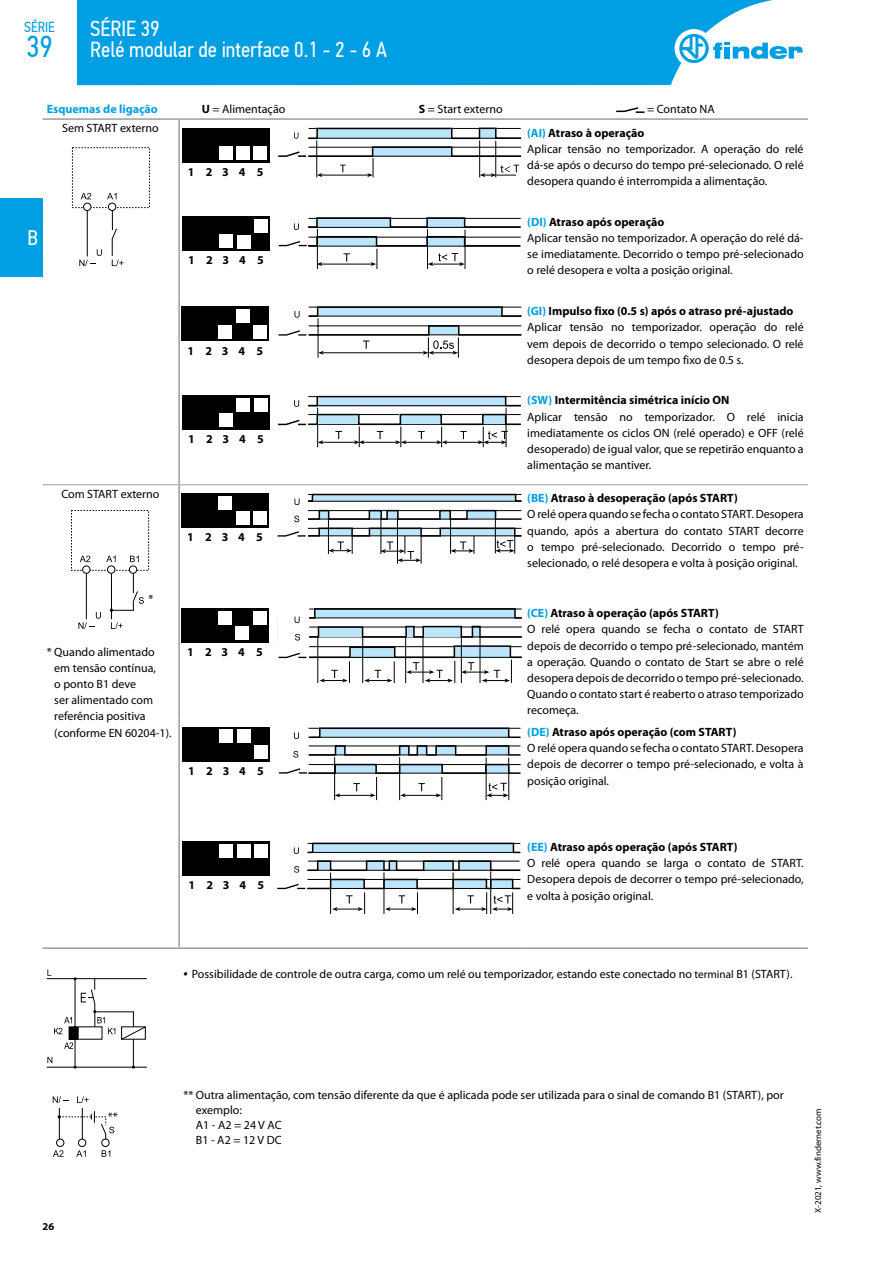
<style>
.page{position:relative;width:893px;height:1263px;background:#fff}
.page>*{position:absolute;margin:0;border:0;box-sizing:border-box;transform-origin:0 0}
.t1{font:30.3px "PF Din Text Cond Pro";color:#009fe3}
.t2{font:21.75px/21px "PF Din Text Cond Pro";color:#fff}
.t3{font:21px "PF Din Text Cond Pro";color:#fff}
.t4{font:14.55px "PF Din Text Cond Pro";color:#009fe3}
.t5{font:12px/16.2px "Myriad Pro";color:#000}
.t6{font:700 12px "Myriad Pro";letter-spacing:.885em;color:#000}
.t7{font:700 12px "Myriad Pro";color:#009fe3}
.t8{font:700 10.5px "Myriad Pro";color:#000}
.t9{font:9px "Myriad Pro";color:#000}
.s1{font-weight:700}
.s2{font-weight:700;color:#009fe3}
.s3{font-size:15.75px}
.s4{font-size:11.25px}
</style>
<div class="page">
<div style="left:77px;top:0;width:696px;height:85px;background:#009fe3"></div>
<div style="left:675px;top:29px;width:38px;height:39px;background:#fff;border-radius:50%"></div>
<svg style="left:679px;top:34px;width:124px;height:29px"></svg>
<div style="left:0;top:198px;width:43px;height:78px;background:#009fe3"></div>
<hr style="left:180px;top:484px;width:343px;height:1px;background:#9d9d9c">
<hr style="left:523px;top:484px;width:285px;height:1px;background:#9d9d9c">
<hr style="left:43px;top:484px;width:135px;height:1px;background:#9d9d9c">
<hr style="left:43px;top:118px;width:136px;height:2px;background:#9d9d9c">
<hr style="left:179px;top:118px;width:344px;height:2px;background:#9d9d9c">
<hr style="left:523px;top:118px;width:285px;height:2px;background:#9d9d9c">
<hr style="left:178px;top:120px;width:2px;height:88px;background:#9d9d9c">
<hr style="left:178px;top:208px;width:2px;height:90px;background:#9d9d9c">
<hr style="left:178px;top:298px;width:2px;height:89px;background:#9d9d9c">
<hr style="left:178px;top:387px;width:2px;height:98px;background:#9d9d9c">
<hr style="left:178px;top:485px;width:2px;height:115px;background:#9d9d9c">
<hr style="left:178px;top:600px;width:2px;height:118px;background:#9d9d9c">
<hr style="left:178px;top:718px;width:2px;height:115px;background:#9d9d9c">
<hr style="left:178px;top:833px;width:2px;height:114px;background:#9d9d9c">
<hr style="left:43px;top:947px;width:136px;height:2px;background:#9d9d9c">
<hr style="left:179px;top:947px;width:344px;height:2px;background:#9d9d9c">
<hr style="left:523px;top:947px;width:285px;height:2px;background:#9d9d9c">
<svg style="left:616px;top:107px;width:28px;height:6px"></svg>
<svg style="left:79px;top:193px;width:44px;height:73px"></svg>
<hr style="left:316px;top:140px;width:1px;height:37px;background:#000">
<svg style="left:294px;top:132px;width:4px;height:7px"></svg>
<svg style="left:308px;top:128px;width:213px;height:12px"></svg>
<hr style="left:495px;top:141px;width:1px;height:36px;background:#000">
<hr style="left:479px;top:140px;width:1px;height:37px;background:#000">
<svg style="left:278px;top:146px;width:243px;height:31px"></svg>
<div style="left:182px;top:128px;width:88px;height:34px;background:#000"></div>
<div style="left:219px;top:146px;width:14px;height:14px;background:#fff"></div>
<div style="left:236px;top:146px;width:14px;height:14px;background:#fff"></div>
<div style="left:254px;top:146px;width:13px;height:14px;background:#fff"></div>
<svg style="left:278px;top:217px;width:243px;height:52px"></svg>
<div style="left:182px;top:217px;width:88px;height:34px;background:#000"></div>
<div style="left:219px;top:235px;width:14px;height:13px;background:#fff"></div>
<div style="left:237px;top:235px;width:13px;height:13px;background:#fff"></div>
<div style="left:254px;top:219px;width:14px;height:14px;background:#fff"></div>
<svg style="left:278px;top:306px;width:243px;height:52px"></svg>
<div style="left:182px;top:307px;width:87px;height:34px;background:#000"></div>
<div style="left:219px;top:325px;width:13px;height:13px;background:#fff"></div>
<div style="left:236px;top:309px;width:14px;height:14px;background:#fff"></div>
<div style="left:253px;top:325px;width:14px;height:13px;background:#fff"></div>
<svg style="left:278px;top:396px;width:243px;height:51px"></svg>
<div style="left:182px;top:395px;width:88px;height:34px;background:#000"></div>
<div style="left:219px;top:413px;width:14px;height:14px;background:#fff"></div>
<div style="left:237px;top:398px;width:13px;height:14px;background:#fff"></div>
<div style="left:254px;top:398px;width:13px;height:13px;background:#fff"></div>
<svg style="left:106px;top:556px;width:10px;height:6px"></svg>
<svg style="left:80px;top:556px;width:10px;height:6px"></svg>
<svg style="left:130px;top:556px;width:9px;height:6px"></svg>
<svg style="left:78px;top:572px;width:66px;height:57px"></svg>
<div style="left:107px;top:565px;width:8px;height:9px;border:1px solid #000;border-radius:50%"></div>
<div style="left:82px;top:565px;width:8px;height:9px;border:1px solid #000;border-radius:50%"></div>
<div style="left:129px;top:565px;width:8px;height:9px;border:1px solid #000;border-radius:50%"></div>
<div style="left:181px;top:493px;width:88px;height:34px;background:#000"></div>
<div style="left:236px;top:511px;width:14px;height:14px;background:#fff"></div>
<div style="left:219px;top:496px;width:13px;height:13px;background:#fff"></div>
<div style="left:253px;top:511px;width:14px;height:14px;background:#fff"></div>
<svg style="left:277px;top:494px;width:244px;height:70px"></svg>
<hr style="left:308px;top:536px;width:213px;height:1px;background:#000">
<hr style="left:308px;top:519px;width:213px;height:1px;background:#000">
<div style="left:181px;top:608px;width:88px;height:34px;background:#000"></div>
<div style="left:236px;top:626px;width:13px;height:14px;background:#fff"></div>
<div style="left:218px;top:611px;width:14px;height:13px;background:#fff"></div>
<div style="left:253px;top:611px;width:13px;height:13px;background:#fff"></div>
<svg style="left:277px;top:608px;width:245px;height:75px"></svg>
<div style="left:182px;top:727px;width:88px;height:34px;background:#000"></div>
<div style="left:220px;top:729px;width:13px;height:14px;background:#fff"></div>
<div style="left:237px;top:729px;width:13px;height:14px;background:#fff"></div>
<div style="left:254px;top:745px;width:14px;height:13px;background:#fff"></div>
<svg style="left:279px;top:727px;width:241px;height:73px"></svg>
<div style="left:182px;top:842px;width:88px;height:34px;background:#000"></div>
<div style="left:220px;top:844px;width:13px;height:14px;background:#fff"></div>
<div style="left:237px;top:844px;width:14px;height:14px;background:#fff"></div>
<div style="left:254px;top:844px;width:14px;height:14px;background:#fff"></div>
<svg style="left:277px;top:843px;width:243px;height:71px"></svg>
<svg style="left:47px;top:969px;width:100px;height:100px"></svg>
<hr style="left:59px;top:1108px;width:1px;height:31px;background:#000">
<hr style="left:82px;top:1108px;width:1px;height:31px;background:#000">
<svg style="left:77px;top:1096px;width:12px;height:7px"></svg>
<svg style="left:53px;top:1096px;width:15px;height:7px"></svg>
<svg style="left:53px;top:1110px;width:65px;height:47px"></svg>
<p class="t4" style="left:24px;top:19px;width:32px">SÉRIE</p>
<h1 class="t1" style="left:26px;top:28px;width:28px">39</h1>
<h2 class="t2" style="left:90px;top:18px;width:298px">SÉRIE 39<br>Relé modular de interface 0.1 - 2 - 6 A</h2>
<p class="t7" style="left:47px;top:101px;width:112px">Esquemas de ligação</p>
<p class="t5" style="left:202px;top:101px;width:85px"><span class="s1">U</span> = Alimentação</p>
<p class="t5" style="left:419px;top:101px;width:85px"><span class="s1">S</span> = Start externo</p>
<p class="t5" style="left:647px;top:101px;width:69px">= Contato NA</p>
<p class="t5" style="left:62px;top:120px;width:98px">Sem START externo</p>
<p class="t6" style="left:188px;top:164px;width:77px">12345</p>
<p class="t5" style="left:527px;top:124px;width:278px"><span class="s2">(AI)</span> <span class="s1">Atraso à operação<br></span>Aplicar tensão no temporizador. A operação do relé dá-se após o decurso do tempo pré-selecionado. O relé desopera quando é interrompida a alimentação.</p>
<h3 class="t3" style="left:28px;top:225px;width:12px">B</h3>
<p class="t6" style="left:188px;top:252px;width:77px">12345</p>
<p class="t6" style="left:187px;top:343px;width:77px">12345</p>
<p class="t5" style="left:527px;top:214px;width:278px"><span class="s2">(DI)</span> <span class="s1">Atraso após operação<br></span>Aplicar tensão no temporizador. A operação do relé dá&shy;se imediatamente. Decorrido o tempo pré-selecionado o relé desopera e volta a posição original.</p>
<p class="t5" style="left:527px;top:303px;width:278px"><span class="s2">(GI)</span> <span class="s1">Impulso fixo (0.5 s) após o atraso pré-ajustado </span>Aplicar tensão no temporizador. operação do relé vem depois de decorrido o tempo selecionado. O relé desopera depois de um tempo fixo de 0.5 s.</p>
<p class="t5" style="left:61px;top:486px;width:100px">Com START externo</p>
<p class="t6" style="left:188px;top:431px;width:77px">12345</p>
<p class="t6" style="left:187px;top:529px;width:77px">12345</p>
<p class="t5" style="left:148px;top:591px;width:6px">*</p>
<p class="t5" style="left:54px;top:643px;width:119px;text-indent:-8px">* Quando alimentado em tensão contínua,<br>o ponto B1 deve<br>ser alimentado com referência positiva (conforme EN 60204-1).</p>
<p class="t6" style="left:187px;top:644px;width:77px">12345</p>
<p class="t6" style="left:188px;top:763px;width:77px">12345</p>
<p class="t5" style="left:527px;top:392px;width:278px"><span class="s2">(SW)</span> <span class="s1">Intermitência simétrica início ON<br></span>Aplicar tensão no temporizador. O relé inicia imediatamente os ciclos ON (relé operado) e OFF (relé desoperado) de igual valor, que se repetirão enquanto a alimentação se mantiver.</p>
<p class="t5" style="left:527px;top:490px;width:278px"><span class="s2">(BE)</span> <span class="s1">Atraso à desoperação (após START)<br></span>O relé opera quando se fecha o contato START. Desopera quando, após a abertura do contato START decorre o tempo pré-selecionado. Decorrido o tempo pré&shy;selecionado, o relé desopera e volta à posição original.</p>
<p class="t5" style="left:527px;top:605px;width:278px"><span class="s2">(CE)</span> <span class="s1">Atraso à operação (após START)<br></span>O relé opera quando se fecha o contato de START depois de decorrido o tempo pré-selecionado, mantém a operação. Quando o contato de Start se abre o relé desopera depois de decorrido o tempo pré-selecionado.<br>Quando o contato start é reaberto o atraso temporizado recomeça.</p>
<p class="t5" style="left:527px;top:724px;width:278px"><span class="s2">(DE)</span> <span class="s1">Atraso após operação (com START)<br></span>O relé opera quando se fecha o contato START. Desopera depois de decorrer o tempo pré-selecionado, e volta à posição original.</p>
<p class="t6" style="left:188px;top:877px;width:77px">12345</p>
<p class="t5" style="left:527px;top:838px;width:278px"><span class="s2">(EE)</span> <span class="s1">Atraso após operação (após START)<br></span>O relé opera quando se larga o contato de START.<br>Desopera depois de decorrer o tempo pré-selecionado, e volta à posição original.</p>
<p class="t5" style="left:183px;top:966px;width:611px"><span class="s3">•</span> Possibilidade de controle de outra carga, como um relé ou temporizador, estando este conectado no <span class="s4">terminal</span> B1 (START).</p>
<p class="t8" style="left:43px;top:1219px;width:13px">26</p>
<p class="t5" style="left:196px;top:1087px;width:589px;line-height:15px;text-indent:-13px">** Outra alimentação, com tensão diferente da que é aplicada pode ser utilizada para o sinal de comando B1 (START), por exemplo:<br>A1 - A2 = 24 V AC<br>B1 - A2 = 12 V DC</p>
<p class="t9" style="left:812px;top:1213px;width:106px;rotate:-90deg">X-2021, www.findernet.com</p>
</div>
